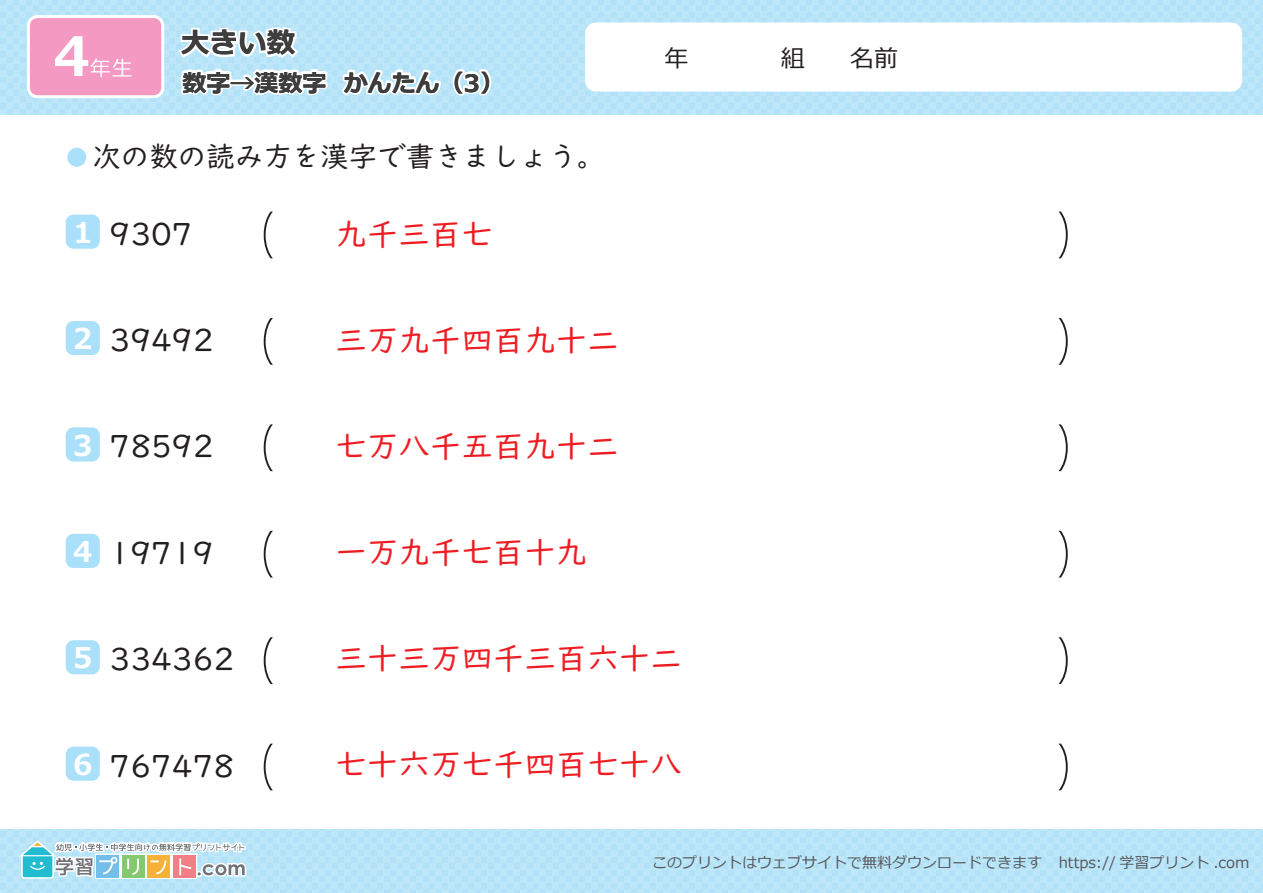
<style>
.page{position:relative;width:1263px;height:893px;background:#fff}
.page>*{position:absolute;margin:0;border:0;box-sizing:border-box;transform-origin:0 0}
.t1{font:31.5px "UD Digi Kyokasho NP R";color:#ee1d23}
.t2{font:31.5px "UD Digi Kyokasho NP R";color:#231f20}
.t3{font:700 28.65px "Meiryo";color:#fff}
.t4{font:28.5px "UD Digi Kyokasho NP R";color:#231f20}
.t5{font:700 28.5px "Meiryo";color:#231f20}
.t6{font:700 24px "Meiryo";color:#231f20}
.t7{font:24px "Meiryo";color:#231f20}
.t8{font:15px "Meiryo";color:#56595b}
</style>
<div class="page">
<div style="left:0;top:0;width:1263px;height:114px;background:#bde6f9"></div>
<div style="left:585px;top:23px;width:657px;height:69px;background:#fff;border-radius:11px"></div>
<div style="left:27px;top:15px;width:137px;height:83px;border:6px solid #fff;border-radius:8px"></div>
<div style="left:30px;top:18px;width:131px;height:77px;background:#f499c2;border-radius:8px"></div>
<svg style="left:55px;top:36px;width:77px;height:41px"></svg>
<div style="left:0;top:830px;width:1263px;height:63px;background:#bde6f9"></div>
<svg style="left:15px;top:829px;width:233px;height:51px"></svg>
<div style="left:66px;top:534px;width:34px;height:34px;background:#aae0f9;border-radius:8px"></div>
<div style="left:66px;top:427px;width:34px;height:34px;background:#aae0f9;border-radius:8px"></div>
<div style="left:66px;top:321px;width:34px;height:34px;background:#aae0f9;border-radius:8px"></div>
<div style="left:66px;top:640px;width:34px;height:34px;background:#aae0f9;border-radius:8px"></div>
<div style="left:66px;top:215px;width:34px;height:34px;background:#aae0f9;border-radius:8px"></div>
<div style="left:66px;top:747px;width:34px;height:34px;background:#aae0f9;border-radius:8px"></div>
<div style="left:67px;top:148px;width:19px;height:19px;background:#aae0f9;border-radius:50%"></div>
<svg style="left:337px;top:66px;width:107px;height:33px"></svg>
<svg style="left:450px;top:65px;width:44px;height:34px"></svg>
<svg style="left:264px;top:318px;width:9px;height:47px"></svg>
<svg style="left:1059px;top:318px;width:9px;height:47px"></svg>
<svg style="left:264px;top:424px;width:9px;height:47px"></svg>
<svg style="left:1059px;top:424px;width:9px;height:47px"></svg>
<svg style="left:264px;top:531px;width:9px;height:47px"></svg>
<svg style="left:1059px;top:531px;width:9px;height:47px"></svg>
<svg style="left:264px;top:637px;width:9px;height:47px"></svg>
<svg style="left:1059px;top:637px;width:9px;height:47px"></svg>
<svg style="left:264px;top:212px;width:9px;height:46px"></svg>
<svg style="left:1059px;top:212px;width:9px;height:46px"></svg>
<svg style="left:264px;top:744px;width:9px;height:46px"></svg>
<svg style="left:1059px;top:744px;width:9px;height:46px"></svg>
<svg style="left:176px;top:25px;width:155px;height:74px"></svg>
<p class="t5" style="left:181px;top:23px;width:116px">大きい数</p>
<p class="t6" style="left:182px;top:66px;width:146px">数字→漢数字</p>
<p class="t6" style="left:344px;top:66px;width:162px">かんたん（3）</p>
<p class="t4" style="left:92px;top:140px;width:514px">次の数の読み方を漢字で書きましょう。</p>
<p class="t3" style="left:73px;top:212px;width:21px">1</p>
<p class="t2" style="left:110px;top:216px;width:85px">9307</p>
<p class="t1" style="left:335px;top:216px;width:159px">九千三百七</p>
<p class="t3" style="left:73px;top:318px;width:21px">2</p>
<p class="t2" style="left:110px;top:322px;width:105px">39492</p>
<p class="t1" style="left:335px;top:322px;width:285px">三万九千四百九十二</p>
<p class="t3" style="left:73px;top:425px;width:21px">3</p>
<p class="t2" style="left:110px;top:429px;width:105px">78592</p>
<p class="t1" style="left:335px;top:428px;width:285px">七万八千五百九十二</p>
<p class="t3" style="left:73px;top:531px;width:21px">4</p>
<p class="t2" style="left:110px;top:535px;width:105px">19719</p>
<p class="t1" style="left:335px;top:534px;width:253px">一万九千七百十九</p>
<p class="t7" style="left:664px;top:41px;width:25px">年</p>
<p class="t7" style="left:781px;top:41px;width:25px">組</p>
<p class="t7" style="left:850px;top:41px;width:49px">名前</p>
<p class="t3" style="left:73px;top:638px;width:21px">5</p>
<p class="t2" style="left:110px;top:641px;width:126px">334362</p>
<p class="t3" style="left:73px;top:744px;width:21px">6</p>
<p class="t2" style="left:110px;top:748px;width:126px">767478</p>
<p class="t1" style="left:335px;top:640px;width:348px">三十三万四千三百六十二</p>
<p class="t1" style="left:335px;top:746px;width:348px">七十六万七千四百七十八</p>
<p class="t8" style="left:652px;top:852px;width:599px">このプリントはウェブサイトで無料ダウンロードできます https:// 学習プリント .com</p>
</div>
